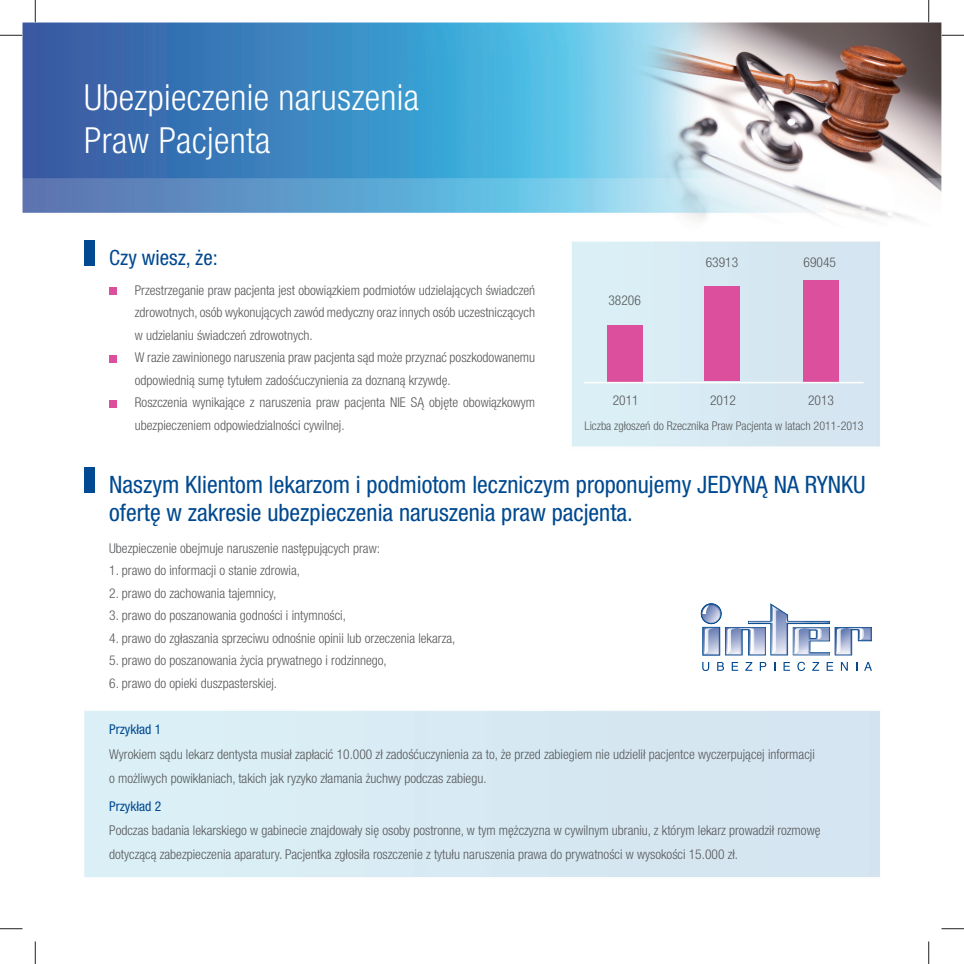
<style>
.page{position:relative;width:964px;height:964px;background:#fff}
.page>*{position:absolute;margin:0;border:0;box-sizing:border-box;transform-origin:0 0}
.t1{font:300 condensed 36px/43.2px "Helvetica Neue LT Com";letter-spacing:.01em;color:#fff}
.t2{font:condensed 24px/28.8px "Helvetica Neue LT Com";color:#014990}
.t3{font:condensed 21px "Helvetica Neue LT Com";color:#014990}
.t4{font:300 condensed 13.5px/22.5px "Helvetica Neue LT Com";color:#57585a}
.t5{font:condensed 13.5px "Helvetica Neue LT Com";color:#014990}
.t6{font:300 condensed 12px "Helvetica Neue LT Com";color:#57585a}
</style>
<div class="page">
<img style="left:22px;top:22px;width:919px;height:908px">
<div style="left:607px;top:325px;width:35px;height:56px;background:#db4f9d"></div>
<div style="left:704px;top:286px;width:35px;height:95px;background:#db4f9d"></div>
<div style="left:803px;top:280px;width:35px;height:101px;background:#db4f9d"></div>
<hr style="left:584px;top:382px;width:279px;height:1px;background:#fff">
<svg style="left:700px;top:603px;width:172px;height:68px"></svg>
<img style="left:804px;top:628px;width:5px;height:22px">
<img style="left:796px;top:628px;width:8px;height:22px">
<img style="left:806px;top:628px;width:3px;height:10px">
<img style="left:809px;top:628px;width:21px;height:22px">
<div style="left:110px;top:287px;width:7px;height:8px;background:#db4f9d"></div>
<div style="left:110px;top:355px;width:7px;height:7px;background:#db4f9d"></div>
<div style="left:110px;top:400px;width:7px;height:7px;background:#db4f9d"></div>
<div style="left:84px;top:467px;width:11px;height:26px;background:#014990"></div>
<div style="left:84px;top:240px;width:11px;height:25px;background:#014990"></div>
<svg style="left:0;top:35px;width:22px;height:1px"></svg>
<svg style="left:941px;top:35px;width:22px;height:1px"></svg>
<svg style="left:0;top:928px;width:22px;height:1px"></svg>
<svg style="left:941px;top:928px;width:22px;height:1px"></svg>
<svg style="left:35px;top:0;width:1px;height:22px"></svg>
<svg style="left:35px;top:941px;width:1px;height:22px"></svg>
<svg style="left:928px;top:0;width:1px;height:22px"></svg>
<svg style="left:928px;top:941px;width:1px;height:22px"></svg>
<h1 class="t1" style="left:84px;top:79px;width:336px">Ubezpieczenie naruszenia<br>Praw Pacjenta</h1>
<h3 class="t3" style="left:109px;top:250px;width:110px">Czy wiesz, że:</h3>
<p class="t4" style="left:135px;top:280px;width:402px">Przestrzeganie praw pacjenta jest obowiązkiem podmiotów udzielających świadczeń zdrowotnych, osób wykonujących zawód medyczny oraz innych osób uczestniczących w udzielaniu świadczeń zdrowotnych.<br>W razie zawinionego naruszenia praw pacjenta sąd może przyznać poszkodowanemu odpowiednią sumę tytułem zadośćuczynienia za doznaną krzywdę.<br>Roszczenia wynikające z naruszenia praw pacjenta NIE SĄ objęte obowiązkowym ubezpieczeniem odpowiedzialności cywilnej.</p>
<p class="t4" style="left:608px;top:290px;width:34px">38206</p>
<p class="t4" style="left:705px;top:252px;width:34px">63913</p>
<p class="t4" style="left:803px;top:252px;width:34px">69045</p>
<p class="t4" style="left:612px;top:389px;width:27px">2011</p>
<p class="t4" style="left:710px;top:389px;width:27px">2012</p>
<p class="t4" style="left:808px;top:389px;width:27px">2013</p>
<p class="t6" style="left:584px;top:421px;width:281px">Liczba zgłoszeń do Rzecznika Praw Pacjenta w latach 2011-2013</p>
<h2 class="t2" style="left:109px;top:472px;width:758px">Naszym Klientom lekarzom i podmiotom leczniczym proponujemy JEDYNĄ NA RYNKU ofertę w zakresie ubezpieczenia naruszenia praw pacjenta.</h2>
<p class="t4" style="left:109px;top:538px;width:272px">Ubezpieczenie obejmuje naruszenie następujących praw:</p>
<p class="t4" style="left:109px;top:560px;width:192px">1. prawo do informacji o stanie zdrowia,</p>
<p class="t4" style="left:109px;top:583px;width:169px">2. prawo do zachowania tajemnicy,</p>
<p class="t4" style="left:109px;top:605px;width:238px">3. prawo do poszanowania godności i intymności,</p>
<p class="t4" style="left:109px;top:628px;width:348px">4. prawo do zgłaszania sprzeciwu odnośnie opinii lub orzeczenia lekarza,</p>
<p class="t4" style="left:109px;top:650px;width:279px">5. prawo do poszanowania życia prywatnego i rodzinnego,</p>
<p class="t4" style="left:109px;top:673px;width:169px">6. prawo do opieki duszpasterskiej.</p>
<p class="t5" style="left:109px;top:724px;width:53px">Przykład 1</p>
<p class="t4" style="left:109px;top:743px;width:707px;line-height:24px">Wyrokiem sądu lekarz dentysta musiał zapłacić 10.000 zł zadośćuczynienia za to, że przed zabiegiem nie udzielił pacjentce wyczerpującej informacji o możliwych powikłaniach, takich jak ryzyko złamania żuchwy podczas zabiegu.</p>
<p class="t5" style="left:109px;top:801px;width:53px">Przykład 2</p>
<p class="t4" style="left:109px;top:819px;width:712px;line-height:24px">Podczas badania lekarskiego w gabinecie znajdowały się osoby postronne, w tym mężczyzna w cywilnym ubraniu, z którym lekarz prowadził rozmowę dotyczącą zabezpieczenia aparatury. Pacjentka zgłosiła roszczenie z tytułu naruszenia prawa do prywatności w wysokości 15.000 zł.</p>
</div>
